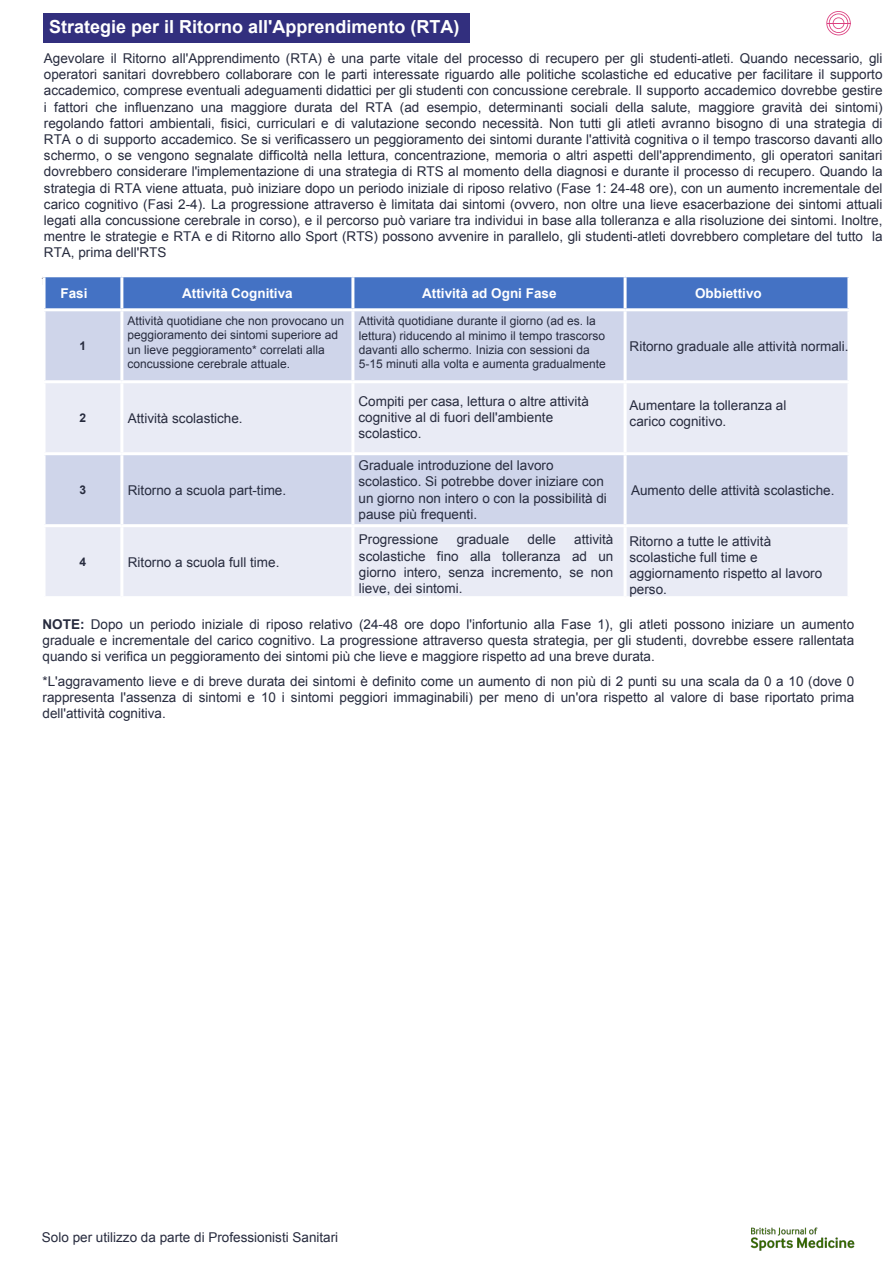
<style>
.page{position:relative;width:893px;height:1263px;background:#fff}
.page>*{position:absolute;margin:0;border:0;box-sizing:border-box;transform-origin:0 0}
.Paragraph_bold{font:700 18px "Arial";color:#fff}
.t1{font:13.5px/16.2px "Arial";color:#272b3e;text-align:justify}
.Table_headings{font:700 13.5px "Arial";color:#fff}
.Table_headings-2{font:700 13.5px "Arial";color:#fff}
.t2{font:12px/14.4px "Arial";color:#272b3e}
.Paragraph_bold-2{font:700 12px "Arial";color:#272b3e}
.s1{font-style:inherit}
.s2{font-weight:700}
</style>
<div class="page">
<svg style="left:826px;top:11px;width:25px;height:24px"></svg>
<img style="left:750px;top:1227px;width:105px;height:24px">
<div style="left:44px;top:13px;width:426px;height:29px;background:#322f7e"></div>
<div style="left:46px;top:277px;width:801px;height:31px;background:#4472c4"></div>
<div style="left:46px;top:311px;width:801px;height:69px;background:#cfd5ea"></div>
<svg style="left:46px;top:383px;width:801px;height:213px;background:#e0e3f1"></svg>
<hr style="left:120px;top:277px;width:3px;height:31px;background:#fff">
<hr style="left:351px;top:277px;width:3px;height:31px;background:#fff">
<hr style="left:624px;top:277px;width:3px;height:31px;background:#fff">
<hr style="left:120px;top:311px;width:3px;height:69px;background:#fff">
<hr style="left:351px;top:311px;width:3px;height:69px;background:#fff">
<hr style="left:624px;top:311px;width:3px;height:69px;background:#fff">
<hr style="left:120px;top:383px;width:3px;height:69px;background:#fff">
<hr style="left:351px;top:383px;width:3px;height:69px;background:#fff">
<hr style="left:624px;top:383px;width:3px;height:69px;background:#fff">
<hr style="left:43px;top:452px;width:79px;height:3px;background:#fff">
<hr style="left:122px;top:452px;width:231px;height:3px;background:#fff">
<hr style="left:120px;top:455px;width:3px;height:69px;background:#fff">
<hr style="left:353px;top:452px;width:272px;height:3px;background:#fff">
<hr style="left:351px;top:455px;width:3px;height:69px;background:#fff">
<hr style="left:625px;top:452px;width:225px;height:3px;background:#fff">
<hr style="left:624px;top:455px;width:3px;height:69px;background:#fff">
<hr style="left:43px;top:524px;width:79px;height:3px;background:#fff">
<hr style="left:122px;top:524px;width:231px;height:3px;background:#fff">
<hr style="left:120px;top:527px;width:3px;height:69px;background:#fff">
<hr style="left:353px;top:524px;width:272px;height:3px;background:#fff">
<hr style="left:351px;top:527px;width:3px;height:69px;background:#fff">
<hr style="left:625px;top:524px;width:225px;height:3px;background:#fff">
<hr style="left:624px;top:527px;width:3px;height:69px;background:#fff">
<p class="Paragraph_bold" style="left:49px;top:14px;width:412px">Strategie per il Ritorno all'Apprendimento (RTA)</p>
<p class="t1" style="left:44px;top:50px;width:840px">Agevolare il Ritorno all'Apprendimento (RTA) è una parte vitale del processo di recupero per gli studenti-atleti. Quando necessario, gli operatori sanitari dovrebbero collaborare con le parti interessate riguardo alle politiche scolastiche ed educative per facilitare il supporto accademico, comprese eventuali adeguamenti didattici per gli studenti con concussione cerebrale. Il supporto accademico dovrebbe gestire i fattori che influenzano una maggiore durata del RTA (ad esempio, determinanti sociali della salute, maggiore gravità dei sintomi) regolando fattori ambientali, fisici, curriculari e di valutazione secondo necessità. Non tutti gli atleti avranno bisogno di una strategia di RTA o di supporto accademico. Se si verificassero un peggioramento dei sintomi durante l'attività cognitiva o il tempo trascorso davanti allo schermo, o se vengono segnalate difficoltà nella lettura, concentrazione, memoria o altri aspetti dell'apprendimento, gli operatori sanitari dovrebbero considerare l'implementazione di una strategia di RTS al momento della diagnosi e durante il processo di recupero. Quando la strategia di RTA viene attuata, può iniziare dopo un periodo iniziale di riposo relativo (Fase 1: 24-48 ore), con un aumento incrementale del carico cognitivo (Fasi 2-4). La progressione attraverso è limitata dai sintomi (ovvero, non oltre una lieve esacerbazione dei sintomi attuali legati alla concussione cerebrale in corso), e il percorso può variare tra individui in base alla tolleranza e alla risoluzione dei sintomi. Inoltre, mentre le strategie e RTA e di Ritorno allo Sport (RTS) possono avvenire in parallelo, gli studenti-atleti dovrebbero completare del tutto <span class="s1">la RTA, prima dell'RTS</span></p>
<p class="Table_headings" style="left:60px;top:284px;width:29px">Fasi</p>
<p class="Table_headings-2" style="left:182px;top:284px;width:112px"><span class="s1">Attività</span> Cognitiva</p>
<p class="Table_headings" style="left:422px;top:284px;width:136px">Attività ad Ogni Fase</p>
<p class="Table_headings" style="left:695px;top:284px;width:68px">Obbiettivo</p>
<p class="Paragraph_bold-2" style="left:80px;top:337px;width:8px">1</p>
<p class="t2" style="left:128px;top:314px;width:218px">Attività quotidiane che non provocano un peggioramento dei sintomi superiore ad un lieve peggioramento* correlati alla concussione cerebrale attuale.</p>
<p class="t2" style="left:359px;top:314px;width:248px">Attività quotidiane durante il giorno (ad es. la lettura) riducendo al minimo il tempo trascorso davanti allo schermo. Inizia con sessioni da 5-15 minuti alla volta e aumenta gradualmente</p>
<p class="t1" style="left:630px;top:338px;width:221px">Ritorno graduale alle attività normali.</p>
<p class="Paragraph_bold-2" style="left:80px;top:409px;width:8px">2</p>
<p class="t1" style="left:128px;top:410px;width:116px">Attività scolastiche.</p>
<p class="Paragraph_bold-2" style="left:80px;top:481px;width:8px">3</p>
<p class="t1" style="left:128px;top:482px;width:160px">Ritorno a scuola part-time.</p>
<p class="Paragraph_bold-2" style="left:80px;top:553px;width:8px">4</p>
<p class="t1" style="left:128px;top:554px;width:153px">Ritorno a scuola full time.</p>
<p class="t1" style="left:358px;top:393px;width:232px;text-align:left">Compiti per casa, lettura o altre attività cognitive al di fuori dell'ambiente scolastico.</p>
<p class="t1" style="left:630px;top:397px;width:158px">Aumentare la tolleranza al carico cognitivo.</p>
<p class="t1" style="left:358px;top:457px;width:250px;text-align:left">Graduale introduzione del lavoro scolastico. Si potrebbe dover iniziare con un giorno non intero o con la possibilità di pause più frequenti.</p>
<p class="t1" style="left:631px;top:482px;width:205px">Aumento delle attività scolastiche.</p>
<p class="t1" style="left:359px;top:532px;width:256px;text-indent:215px">attività scolastiche fino alla tolleranza ad un giorno intero, senza incremento, se non lieve, dei sintomi.</p>
<p class="t1" style="left:629px;top:533px;width:194px;text-align:left">Ritorno a tutte le attività scolastiche full time e aggiornamento rispetto al lavoro perso.</p>
<p class="t1" style="left:359px;top:532px;width:81px">Progressione</p>
<p class="t1" style="left:457px;top:532px;width:54px">graduale</p>
<p class="t1" style="left:528px;top:532px;width:30px">delle</p>
<p class="t1" style="left:43px;top:616px;width:813px"><span class="s2">NOTE:</span> Dopo un periodo iniziale di riposo relativo (24-48 ore dopo l'infortunio alla Fase 1), gli atleti possono iniziare un aumento graduale e incrementale del carico cognitivo. La progressione attraverso questa strategia, per gli studenti, dovrebbe essere rallentata quando si verifica un peggioramento dei sintomi più che lieve e maggiore rispetto ad una breve durata.</p>
<p class="t1" style="left:43px;top:673px;width:813px">*L'aggravamento lieve e di breve durata dei sintomi è definito come un aumento di non più di 2 punti su una scala da 0 a 10 (dove 0 rappresenta l'assenza di sintomi e 10 i sintomi peggiori immaginabili) per meno di un'ora rispetto al valore di base riportato prima dell'attività cognitiva.</p>
<p class="t1" style="left:42px;top:1229px;width:298px">Solo per utilizzo da parte di Professionisti Sanitari</p>
</div>
